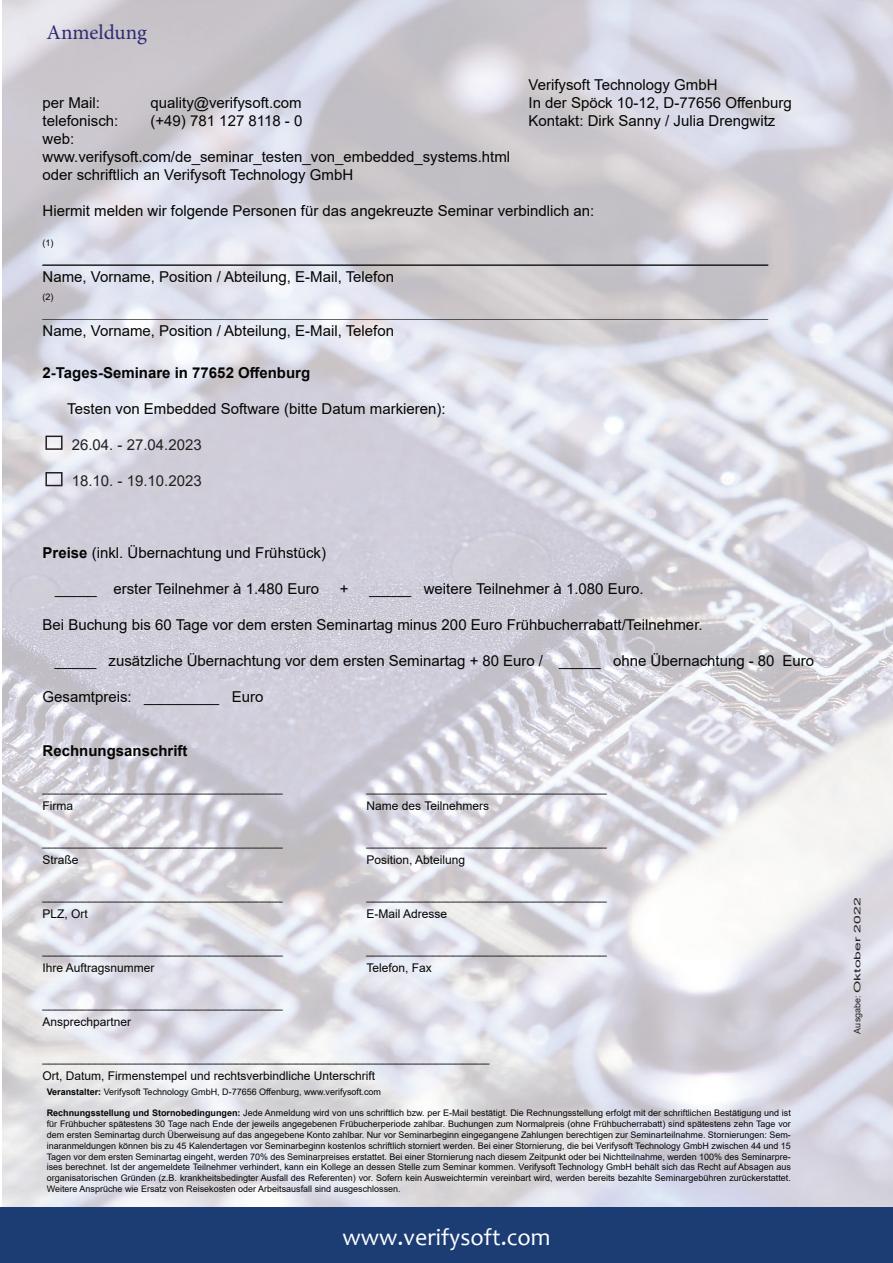
<style>
.page{position:relative;width:893px;height:1263px;background:#fff}
.page>*{position:absolute;margin:0;border:0;box-sizing:border-box;transform-origin:0 0}
.t1{font:24px "Candara";color:#fff}
.t2{font:21px "Minion Pro";letter-spacing:-.005em;color:#2d2b73}
.t3{font:15px/18px "Arial";color:#040503}
.t4{font:700 15px "Arial";color:#040503}
.t5{font:15px "Arial";color:#231f20}
.t6{font:12px/18px "Arial";color:#040503}
.t7{font:9px/10.8px "Arial";color:#040503}
.t8{font:9px "Arial";color:#231f20}
.s1{font-weight:700}
</style>
<div class="page">
<img style="left:2px;top:0;width:891px;height:1207px">
<hr style="left:43px;top:265px;width:725px;height:1px;background:#040503">
<div style="left:45px;top:436px;width:18px;height:14px;border:2px solid #231f20"></div>
<div style="left:0;top:1207px;width:893px;height:56px;background:#1b3d74"></div>
<div style="left:45px;top:472px;width:18px;height:14px;border:2px solid #231f20"></div>
<h2 class="t2" style="left:47px;top:18px;width:102px">Anmeldung</h2>
<h3 class="t3" style="left:529px;top:76px;width:190px">Verifysoft Technology GmbH</h3>
<h3 class="t3" style="left:43px;top:94px;width:59px">per Mail:</h3>
<h3 class="t3" style="left:151px;top:94px;width:153px">quality@verifysoft.com</h3>
<h3 class="t3" style="left:529px;top:94px;width:265px">In der Spöck 10-12, D-77656 Offenburg</h3>
<h3 class="t3" style="left:43px;top:112px;width:77px">telefonisch:</h3>
<h3 class="t3" style="left:151px;top:112px;width:153px">(+49) 781 127 8118 - 0</h3>
<h3 class="t3" style="left:529px;top:112px;width:248px">Kontakt: Dirk Sanny / Julia Drengwitz</h3>
<h3 class="t3" style="left:43px;top:130px;width:469px">web: www.verifysoft.com/de_seminar_testen_von_embedded_systems.html oder schriftlich an Verifysoft Technology GmbH</h3>
<h3 class="t3" style="left:43px;top:202px;width:553px">Hiermit melden wir folgende Personen für das angekreuzte Seminar verbindlich an:</h3>
<p class="t7" style="left:43px;top:234px;width:727px;line-height:18px">(1) _________________________________________________________________________________________________________________________________________________</p>
<h3 class="t3" style="left:43px;top:268px;width:353px">Name, Vorname, Position / Abteilung, E-Mail, Telefon</h3>
<p class="t7" style="left:43px;top:288px;width:727px;line-height:18px">(2) _________________________________________________________________________________________________________________________________________________</p>
<h3 class="t3" style="left:43px;top:322px;width:353px">Name, Vorname, Position / Abteilung, E-Mail, Telefon</h3>
<h3 class="t4" style="left:43px;top:362px;width:269px">2-Tages-Seminare in 77652 Offenburg</h3>
<h3 class="t3" style="left:67px;top:400px;width:380px">Testen von Embedded Software (bitte Datum markieren):</h3>
<h3 class="t5" style="left:72px;top:434px;width:132px">26.04. - 27.04.2023</h3>
<h3 class="t5" style="left:72px;top:470px;width:132px">18.10. - 19.10.2023</h3>
<h3 class="t3" style="left:43px;top:544px;width:285px"><span class="s1">Preise</span> (inkl. Übernachtung und Frühstück)</h3>
<h3 class="t3" style="left:55px;top:580px;width:266px">_____ erster Teilnehmer à 1.480 Euro</h3>
<h3 class="t3" style="left:340px;top:580px;width:10px">+</h3>
<h3 class="t3" style="left:370px;top:580px;width:276px">_____ weitere Teilnehmer à 1.080 Euro.</h3>
<h3 class="t3" style="left:43px;top:616px;width:662px">Bei Buchung bis 60 Tage vor dem ersten Seminartag minus 200 Euro Frühbucherrabatt/Teilnehmer.</h3>
<h3 class="t3" style="left:55px;top:652px;width:761px">_____ zusätzliche Übernachtung vor dem ersten Seminartag + 80 Euro / _____ ohne Übernachtung - 80 Euro</h3>
<h3 class="t3" style="left:43px;top:688px;width:222px">Gesamtpreis: _________ Euro</h3>
<h3 class="t4" style="left:43px;top:740px;width:147px">Rechnungsanschrift</h3>
<h3 class="t6" style="left:43px;top:779px;width:242px">____________________________________</h3>
<h3 class="t6" style="left:367px;top:779px;width:242px">____________________________________</h3>
<h3 class="t6" style="left:43px;top:797px;width:32px">Firma</h3>
<h3 class="t6" style="left:367px;top:797px;width:124px">Name des Teilnehmers</h3>
<h3 class="t6" style="left:43px;top:833px;width:242px">____________________________________</h3>
<h3 class="t6" style="left:367px;top:833px;width:242px">____________________________________</h3>
<h3 class="t6" style="left:43px;top:851px;width:38px">Straße</h3>
<h3 class="t6" style="left:367px;top:851px;width:100px">Position, Abteilung</h3>
<h3 class="t6" style="left:43px;top:887px;width:242px">____________________________________</h3>
<h3 class="t6" style="left:367px;top:887px;width:242px">____________________________________</h3>
<h3 class="t6" style="left:43px;top:905px;width:47px">PLZ, Ort</h3>
<h3 class="t6" style="left:367px;top:905px;width:82px">E-Mail Adresse</h3>
<h3 class="t6" style="left:43px;top:941px;width:242px">____________________________________</h3>
<h3 class="t6" style="left:367px;top:941px;width:242px">____________________________________</h3>
<h3 class="t6" style="left:43px;top:959px;width:114px">Ihre Auftragsnummer</h3>
<h3 class="t6" style="left:367px;top:959px;width:67px">Telefon, Fax</h3>
<h3 class="t6" style="left:43px;top:995px;width:242px">____________________________________<br>Ansprechpartner</h3>
<h3 class="t6" style="left:43px;top:1049px;width:449px">___________________________________________________________________<br>Ort, Datum, Firmenstempel und rechtsverbindliche Unterschrift</h3>
<p class="t7" style="left:47px;top:1086px;width:336px"><span class="s1">Veranstalter:</span> Verifysoft Technology GmbH, D-77656 Offenburg, www.verifysoft.com</p>
<p class="t7" style="left:47px;top:1108px;width:746px;text-align:justify"><span class="s1">Rechnungsstellung und Stornobedingungen:</span> Jede Anmeldung wird von uns schriftlich bzw. per E-Mail bestätigt. Die Rechnungsstellung erfolgt mit der schriftlichen Bestätigung und ist für Frühbucher spätestens 30 Tage nach Ende der jeweils angegebenen Frübucherperiode zahlbar. Buchungen zum Normalpreis (ohne Frühbucherrabatt) sind spätestens zehn Tage vor dem ersten Seminartag durch Überweisung auf das angegebene Konto zahlbar. Nur vor Seminarbeginn eingegangene Zahlungen berechtigen zur Seminarteilnahme. Stornierungen: Sem&shy;inaranmeldungen können bis zu 45 Kalendertagen vor Seminarbeginn kostenlos schriftlich storniert werden. Bei einer Stornierung, die bei Verifysoft Technology GmbH zwischen 44 und 15<br>Tagen vor dem ersten Seminartag eingeht, werden 70% des Seminarpreises erstattet. Bei einer Stornierung nach diesem Zeitpunkt oder bei Nichtteilnahme, werden 100% des Seminarpre&shy;ises berechnet. Ist der angemeldete Teilnehmer verhindert, kann ein Kollege an dessen Stelle zum Seminar kommen. Verifysoft Technology GmbH behält sich das Recht auf Absagen aus organisatorischen Gründen (z.B. krankheitsbedingter Ausfall des Referenten) vor. Sofern kein Ausweichtermin vereinbart wird, werden bereits bezahlte Seminargebühren zurückerstattet.<br>Weitere Ansprüche wie Ersatz von Reisekosten oder Arbeitsausfall sind ausgeschlossen.</p>
<h1 class="t1" style="left:342px;top:1222px;width:210px">www.verifyso t.com</h1>
<h1 class="t1" style="left:385px;top:1221px;width:210px">www.verifysoft.com</h1>
<p class="t8" style="left:851px;top:1033px;width:137px;rotate:-90deg">Ausgabe: Oktober 2022</p>
</div>
